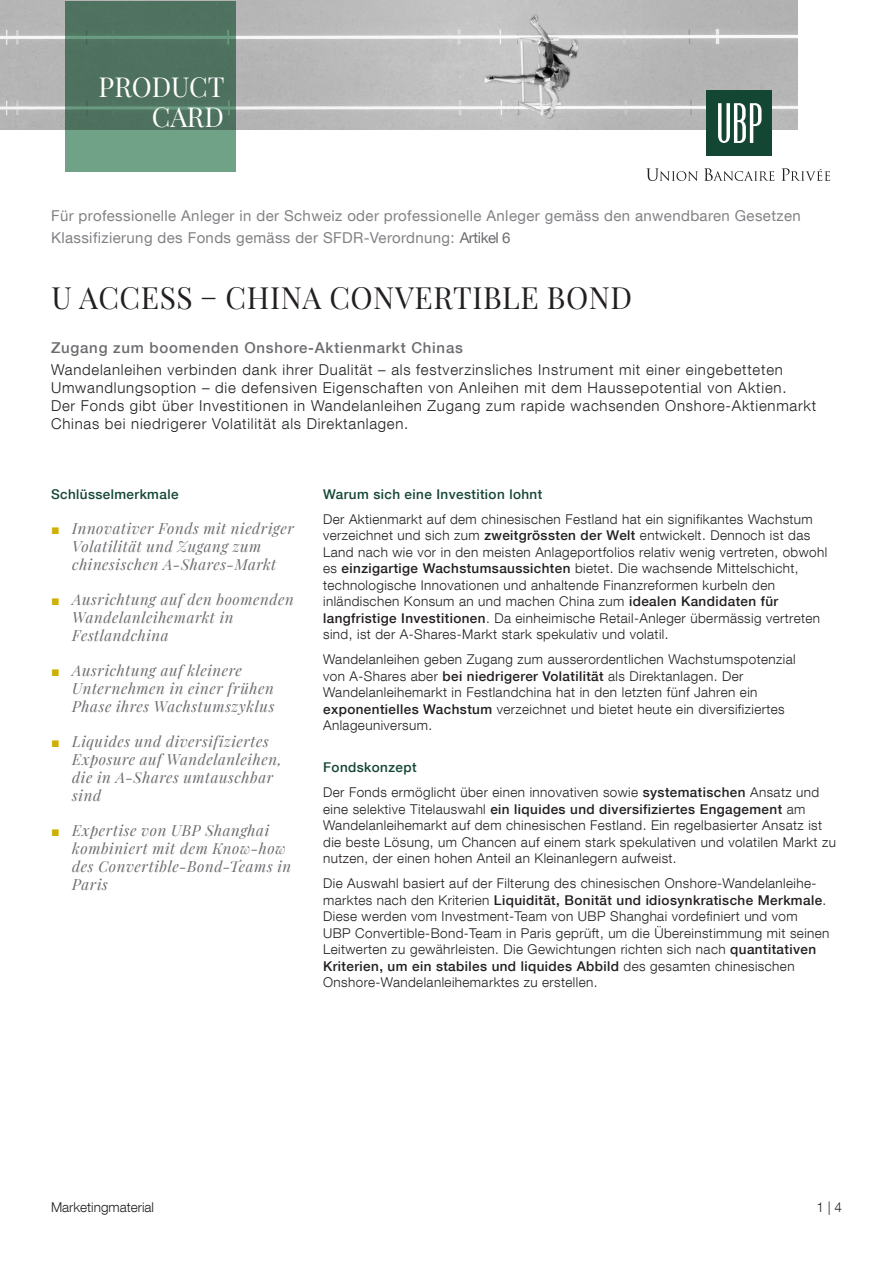
<style>
.page{position:relative;width:893px;height:1263px;background:#fff}
.page>*{position:absolute;margin:0;border:0;box-sizing:border-box;transform-origin:0 0}
.nom_du_fonds{font:30px "Playfair Display";letter-spacing:.02em;color:#231f20}
.t1{font:27px "Playfair Display";color:#fff}
.t2{font:italic 15px/18px "Playfair Display";letter-spacing:.035em;color:#6c6d70}
.Texte_Intro{font:300 15px/18px "Helvetica Neue LT Com";letter-spacing:.05em;color:#231f20}
.For_qualified_invest{font:15px "Helvetica Neue LT Com";letter-spacing:.025em;color:#808285}
.Texte_Intro_65{font:500 15px "Helvetica Neue LT Com";letter-spacing:.05em;color:#6c6d70}
.Texte{font:300 13.5px/16.5px "Helvetica Neue LT Com";letter-spacing:.03em;color:#231f20}
.Titre_Niv_2{font:500 13.5px "Helvetica Neue LT Com";letter-spacing:.03em;color:#144634}
.MARKETING_COMMUNICAT{font:300 13.5px "Helvetica Neue LT Com";color:#231f20}
.s1{color:#6c6d70}
.s2{font-family:"Arial";font-style:normal;font-size:14.25px;color:#ceb000}
.s3{font-weight:500}
</style>
<div class="page">
<img style="left:0;top:0;width:797px;height:130px">
<svg style="left:65px;top:1px;width:170px;height:170px;background:#577f69"></svg>
<svg style="left:646px;top:168px;width:52px;height:13px"></svg>
<svg style="left:704px;top:168px;width:70px;height:13px"></svg>
<svg style="left:781px;top:168px;width:49px;height:13px"></svg>
<div style="left:706px;top:90px;width:66px;height:66px;background:#144634"></div>
<svg style="left:718px;top:103px;width:43px;height:40px"></svg>
<p class="t1" style="left:99px;top:66px;width:128px">PRODUCT</p>
<p class="t1" style="left:152px;top:96px;width:74px">CARD</p>
<p class="For_qualified_invest" style="left:51px;top:207px;width:751px">Für professionelle Anleger in der Schweiz oder professionelle Anleger gemäss den anwendbaren Gesetzen</p>
<p class="For_qualified_invest" style="left:51px;top:229px;width:461px">Klassifizierung des Fonds gemäss der SFDR-Verordnung: <span class="s1">Artikel 6</span></p>
<p class="nom_du_fonds" style="left:52px;top:274px;width:582px">U ACCESS – CHINA CONVERTIBLE BOND</p>
<p class="Texte_Intro_65" style="left:51px;top:338px;width:413px">Zugang zum boomenden Onshore-Aktienmarkt Chinas</p>
<p class="Texte_Intro" style="left:51px;top:360px;width:767px">Wandelanleihen verbinden dank ihrer Dualität – als festverzinsliches Instrument mit einer eingebetteten Umwandlungsoption – die defensiven Eigenschaften von Anleihen mit dem Haussepotential von Aktien.<br>Der Fonds gibt über Investitionen in Wandelanleihen Zugang zum rapide wachsenden Onshore-Aktienmarkt Chinas bei niedrigerer Volatilität als Direktanlagen.</p>
<p class="Titre_Niv_2" style="left:51px;top:486px;width:129px">Schlüsselmerkmale</p>
<p class="t2" style="left:72px;top:518px;width:223px;text-indent:-21px"><span class="s2">■</span> Innovativer Fonds mit niedriger<br>Volatilität und Zugang zum chinesischen A-Shares-Markt</p>
<p class="t2" style="left:72px;top:589px;width:223px;text-indent:-21px"><span class="s2">■</span> Ausrichtung auf den boomenden<br>Wandelanleihemarkt in<br>Festlandchina</p>
<p class="t2" style="left:72px;top:660px;width:204px;text-indent:-21px"><span class="s2">■</span> Ausrichtung auf kleinere<br>Unternehmen in einer frühen<br>Phase ihres Wachstumszyklus</p>
<p class="t2" style="left:72px;top:731px;width:211px;text-indent:-21px"><span class="s2">■</span> Liquides und diversifiziertes<br>Exposure auf Wandelanleihen, die in A-Shares umtauschbar sind</p>
<p class="t2" style="left:72px;top:820px;width:220px;text-indent:-21px"><span class="s2">■</span> Expertise von UBP Shanghai kombiniert mit dem Know-how des Convertible-Bond-Teams in<br>Paris</p>
<p class="Titre_Niv_2" style="left:323px;top:486px;width:221px">Warum sich eine Investition lohnt</p>
<p class="Texte" style="left:323px;top:510px;width:506px">Der Aktienmarkt auf dem chinesischen Festland hat ein signifikantes Wachstum verzeichnet und sich zum <span class="s3">zweitgrössten der Welt</span> entwickelt. Dennoch ist das Land nach wie vor in den meisten Anlageportfolios relativ wenig vertreten, obwohl es <span class="s3">einzigartige Wachstumsaussichten</span> bietet. Die wachsende Mittelschicht, technologische Innovationen und anhaltende Finanzreformen kurbeln den inländischen Konsum an und machen China zum <span class="s3">idealen Kandidaten für langfristige Investitionen</span>. Da einheimische Retail-Anleger übermässig vertreten sind, ist der A-Shares-Markt stark spekulativ und volatil.</p>
<p class="Texte" style="left:323px;top:651px;width:474px">Wandelanleihen geben Zugang zum ausserordentlichen Wachstumspotenzial von A-Shares aber <span class="s3">bei niedrigerer Volatilität</span> als Direktanlagen. Der Wandelanleihemarkt in Festlandchina hat in den letzten fünf Jahren ein <span class="s3">exponentielles Wachstum</span> verzeichnet und bietet heute ein diversifiziertes Anlageuniversum.</p>
<p class="Titre_Niv_2" style="left:323px;top:759px;width:95px">Fondskonzept</p>
<p class="Texte" style="left:323px;top:784px;width:514px">Der Fonds ermöglicht über einen innovativen sowie <span class="s3">systematischen</span> Ansatz und eine selektive Titelauswahl <span class="s3">ein liquides und diversifiziertes Engagement</span> am Wandelanleihemarkt auf dem chinesischen Festland. Ein regelbasierter Ansatz ist die beste Lösung, um Chancen auf einem stark spekulativen und volatilen Markt zu nutzen, der einen hohen Anteil an Kleinanlegern aufweist.</p>
<p class="Texte" style="left:323px;top:875px;width:508px">Die Auswahl basiert auf der Filterung des chinesischen Onshore-Wandelanleihe&shy;marktes nach den Kriterien <span class="s3">Liquidität, Bonität und idiosynkratische Merkmale</span>.<br>Diese werden vom Investment-Team von UBP Shanghai vordefiniert und vom<br>UBP Convertible-Bond-Team in Paris geprüft, um die Übereinstimmung mit seinen Leitwerten zu gewährleisten. Die Gewichtungen richten sich nach <span class="s3">quantitativen Kriterien, um ein stabiles und liquides Abbild</span> des gesamten chinesischen Onshore-Wandelanleihemarktes zu erstellen.</p>
<p class="MARKETING_COMMUNICAT" style="left:51px;top:1199px;width:105px">Marketingmaterial</p>
<p class="Texte" style="left:816px;top:1199px;width:27px">1 | 4</p>
</div>
